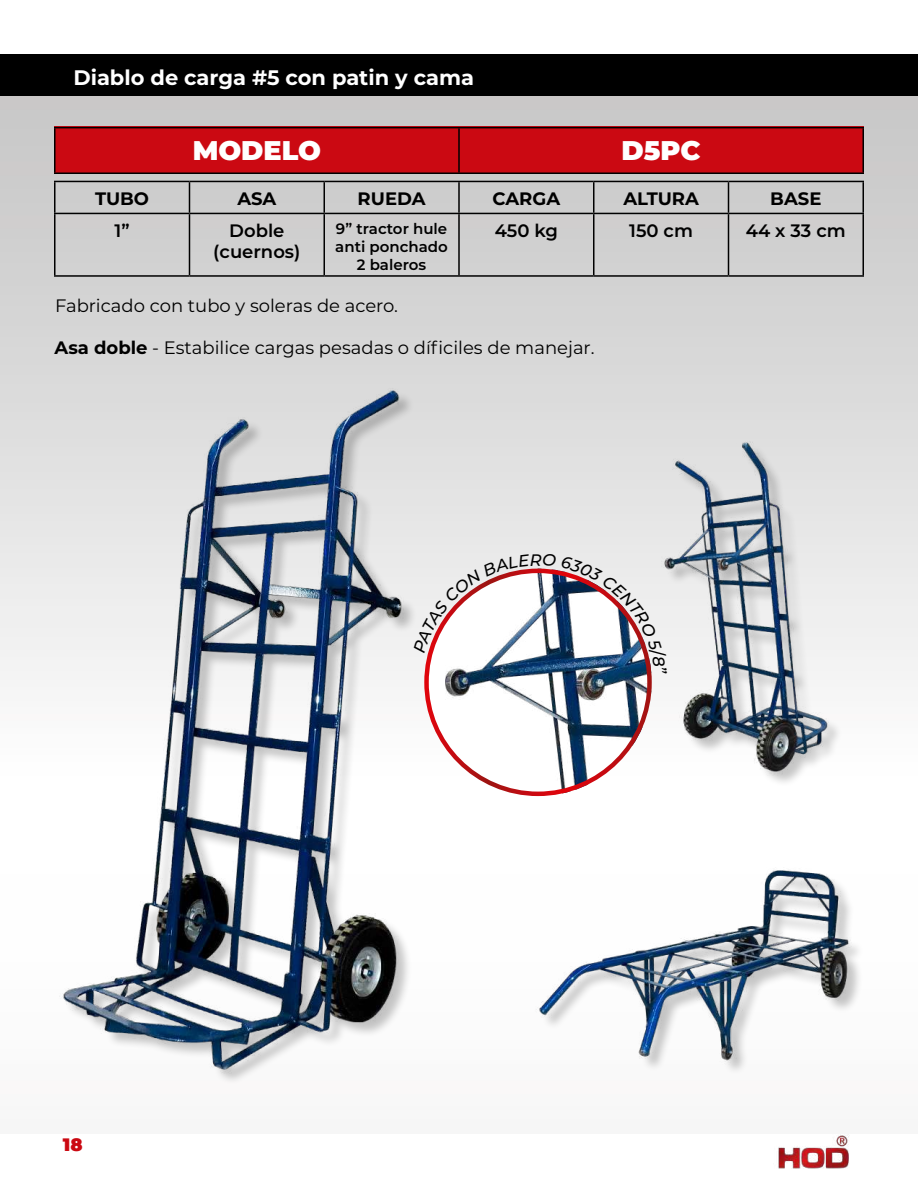
<style>
.page{position:relative;width:918px;height:1188px;background:#fff}
.page>*{position:absolute;margin:0;border:0;box-sizing:border-box;transform-origin:0 0}
.t1{font:900 27px "Montserrat";color:#fff}
.t2{font:700 21px "Montserrat";color:#fff}
.t3{font:18px "Montserrat";color:#000}
.t4{font:600 18px/21.6px "Montserrat";color:#000;text-align:center}
.t5{font:700 18px "Montserrat";color:#000}
.t6{font:900 18px "Montserrat";color:#cb0912}
.t7{font:600 15px/18px "Montserrat";color:#000;text-align:center}
.s1{font-weight:700}
</style>
<div class="page">
<img style="left:778px;top:1135px;width:71px;height:34px">
<img style="left:0;top:95px;width:918px;height:702px">
<div style="left:54px;top:127px;width:810px;height:47px;background:#cb0912"></div>
<hr style="left:54px;top:127px;width:405px;height:1px;background:#000">
<hr style="left:54px;top:128px;width:2px;height:45px;background:#000">
<hr style="left:459px;top:127px;width:405px;height:1px;background:#000">
<hr style="left:458px;top:128px;width:2px;height:45px;background:#000">
<hr style="left:862px;top:128px;width:2px;height:45px;background:#000">
<hr style="left:54px;top:173px;width:405px;height:1px;background:#000">
<hr style="left:459px;top:173px;width:405px;height:1px;background:#000">
<hr style="left:54px;top:181px;width:135px;height:1px;background:#000">
<hr style="left:54px;top:182px;width:2px;height:31px;background:#000">
<hr style="left:189px;top:181px;width:135px;height:1px;background:#000">
<hr style="left:189px;top:182px;width:1px;height:31px;background:#000">
<hr style="left:324px;top:181px;width:135px;height:1px;background:#000">
<hr style="left:324px;top:182px;width:1px;height:31px;background:#000">
<hr style="left:459px;top:181px;width:135px;height:1px;background:#000">
<hr style="left:458px;top:182px;width:2px;height:31px;background:#000">
<hr style="left:594px;top:181px;width:134px;height:1px;background:#000">
<hr style="left:593px;top:182px;width:1px;height:31px;background:#000">
<hr style="left:729px;top:181px;width:135px;height:1px;background:#000">
<hr style="left:728px;top:182px;width:1px;height:31px;background:#000">
<hr style="left:862px;top:182px;width:2px;height:31px;background:#000">
<hr style="left:54px;top:213px;width:135px;height:1px;background:#000">
<hr style="left:54px;top:214px;width:2px;height:61px;background:#000">
<hr style="left:189px;top:213px;width:135px;height:1px;background:#000">
<hr style="left:189px;top:214px;width:1px;height:61px;background:#000">
<hr style="left:324px;top:213px;width:135px;height:1px;background:#000">
<hr style="left:324px;top:214px;width:1px;height:61px;background:#000">
<hr style="left:459px;top:213px;width:135px;height:1px;background:#000">
<hr style="left:458px;top:214px;width:2px;height:61px;background:#000">
<hr style="left:594px;top:213px;width:134px;height:1px;background:#000">
<hr style="left:593px;top:214px;width:1px;height:61px;background:#000">
<hr style="left:729px;top:213px;width:135px;height:1px;background:#000">
<hr style="left:728px;top:214px;width:1px;height:61px;background:#000">
<hr style="left:862px;top:214px;width:2px;height:61px;background:#000">
<hr style="left:54px;top:275px;width:135px;height:2px;background:#000">
<hr style="left:189px;top:275px;width:135px;height:2px;background:#000">
<hr style="left:324px;top:275px;width:135px;height:2px;background:#000">
<hr style="left:459px;top:275px;width:135px;height:2px;background:#000">
<hr style="left:594px;top:275px;width:134px;height:2px;background:#000">
<hr style="left:729px;top:275px;width:135px;height:2px;background:#000">
<div style="left:0;top:54px;width:918px;height:41px;background:#000"></div>
<img style="left:55px;top:359px;width:396px;height:723px">
<img style="left:536px;top:870px;width:323px;height:202px">
<div style="left:666px;top:444px;width:176px;height:343px;background:#000;opacity:.22"></div>
<img style="left:656px;top:436px;width:181px;height:349px">
<img style="left:424px;top:569px;width:228px;height:227px;border-radius:114px">
<svg style="left:413px;top:554px;width:254px;height:120px"></svg>
<p class="t2" style="left:73px;top:62px;width:402px">Diablo de carga #5 con patin y cama</p>
<h1 class="t1" style="left:193px;top:130px;width:130px">MODELO</h1>
<h1 class="t1" style="left:622px;top:130px;width:81px">D5PC</h1>
<p class="t5" style="left:95px;top:186px;width:56px">TUBO</p>
<p class="t5" style="left:237px;top:186px;width:41px">ASA</p>
<p class="t5" style="left:358px;top:186px;width:69px">RUEDA</p>
<p class="t5" style="left:493px;top:186px;width:69px">CARGA</p>
<p class="t5" style="left:623px;top:186px;width:77px">ALTURA</p>
<p class="t5" style="left:770px;top:186px;width:53px">BASE</p>
<p class="t4" style="left:115px;top:219px;width:17px">1”</p>
<p class="t4" style="left:213px;top:219px;width:89px">Doble (cuernos)</p>
<p class="t7" style="left:335px;top:219px;width:114px">9” tractor hule anti ponchado<br>2 baleros</p>
<p class="t4" style="left:495px;top:219px;width:65px">450 kg</p>
<p class="t4" style="left:629px;top:219px;width:65px">150 cm</p>
<p class="t4" style="left:746px;top:219px;width:101px">44 x 33 cm</p>
<p class="t3" style="left:55px;top:294px;width:345px">Fabricado con tubo y soleras de acero.</p>
<p class="t3" style="left:55px;top:335px;width:541px"><span class="s1">Asa doble</span> - Estabilice cargas pesadas o díficiles de manejar.</p>
<p class="t6" style="left:63px;top:1132px;width:21px">18</p>
</div>
